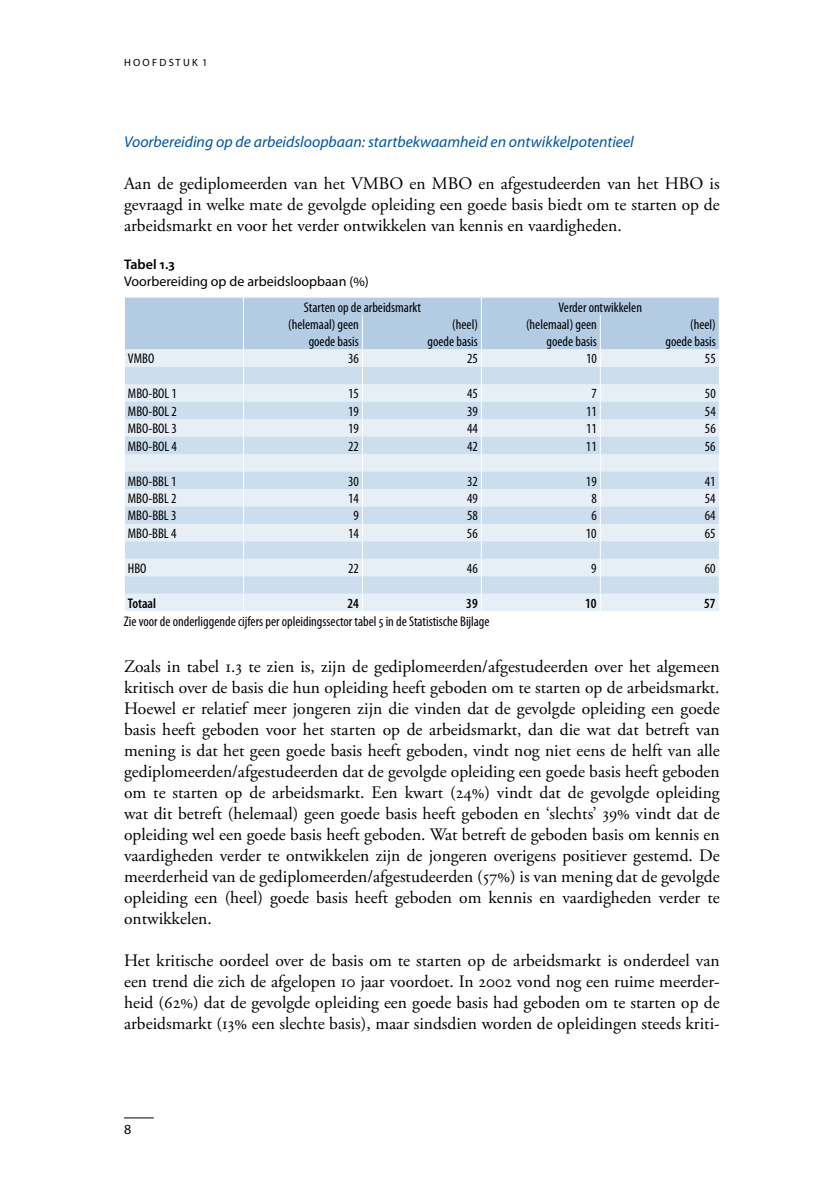
<style>
.page{position:relative;width:819px;height:1191px;background:#fff}
.page>*{position:absolute;margin:0;border:0;box-sizing:border-box;transform-origin:0 0}
.t1{font:17.5px/21px "Adobe Garamond Pro";color:#000;text-align:justify}
.t2{font:italic 15.75px "Myriad Pro";color:#0054a4}
.t3{font:condensed 14px/16.8px "Myriad Pro";color:#000;text-align:right}
.t4{font:14px "Myriad Pro";color:#000}
.t5{font:600 condensed 14px "Myriad Pro";color:#000}
.t6{font:600 14px "Myriad Pro";color:#000}
.t7{font:10.5px "Myriad Pro";color:#000}
.s1{font-style:inherit}
</style>
<div class="page">
<hr style="left:124px;top:1117px;width:30px;height:1px;background:#000">
<svg style="left:125px;top:298px;width:594px;height:313px;background:#d3e2ef"></svg>
<p class="t7" style="left:124px;top:56px;width:85px">H O O F D S T U K <span class="s1">1</span></p>
<p class="t2" style="left:124px;top:132px;width:511px">Voorbereiding op de arbeidsloopbaan: startbekwaamheid en ontwikkelpotentieel</p>
<p class="t1" style="left:124px;top:174px;width:597px">Aan de gediplomeerden van het VMBO en MBO en afgestudeerden van het HBO is gevraagd in welke mate de gevolgde opleiding een goede basis biedt om te starten op de arbeidsmarkt en voor het verder ontwikkelen van kennis en vaardigheden.</p>
<p class="t6" style="left:124px;top:255px;width:52px">Tabel 1.3</p>
<p class="t4" style="left:124px;top:272px;width:246px">Voorbereiding op de arbeidsloopbaan (%)</p>
<p class="t3" style="left:304px;top:298px;width:119px">Starten op de arbeidsmarkt</p>
<p class="t3" style="left:558px;top:298px;width:85px">Verder ontwikkelen</p>
<p class="t3" style="left:288px;top:316px;width:72px">(helemaal) geen goede basis</p>
<p class="t3" style="left:427px;top:316px;width:52px">(heel) goede basis</p>
<p class="t3" style="left:526px;top:316px;width:72px">(helemaal) geen goede basis</p>
<p class="t3" style="left:665px;top:316px;width:52px">(heel) goede basis</p>
<p class="t3" style="left:128px;top:350px;width:28px">VMBO</p>
<p class="t3" style="left:348px;top:350px;width:12px">36</p>
<p class="t3" style="left:467px;top:350px;width:12px">25</p>
<p class="t3" style="left:586px;top:350px;width:12px">10</p>
<p class="t3" style="left:705px;top:350px;width:12px">55</p>
<p class="t3" style="left:128px;top:385px;width:50px">MBO-BOL 1</p>
<p class="t3" style="left:348px;top:385px;width:12px">15</p>
<p class="t3" style="left:467px;top:385px;width:12px">45</p>
<p class="t3" style="left:591px;top:385px;width:7px">7</p>
<p class="t3" style="left:705px;top:385px;width:12px">50</p>
<p class="t3" style="left:128px;top:402px;width:50px">MBO-BOL 2</p>
<p class="t3" style="left:348px;top:402px;width:12px">19</p>
<p class="t3" style="left:467px;top:402px;width:12px">39</p>
<p class="t3" style="left:586px;top:402px;width:12px">11</p>
<p class="t3" style="left:705px;top:402px;width:12px">54</p>
<p class="t3" style="left:128px;top:420px;width:50px">MBO-BOL 3</p>
<p class="t3" style="left:348px;top:420px;width:12px">19</p>
<p class="t3" style="left:467px;top:420px;width:12px">44</p>
<p class="t3" style="left:586px;top:420px;width:12px">11</p>
<p class="t3" style="left:705px;top:420px;width:12px">56</p>
<p class="t3" style="left:128px;top:437px;width:50px">MBO-BOL 4</p>
<p class="t3" style="left:348px;top:437px;width:12px">22</p>
<p class="t3" style="left:467px;top:437px;width:12px">42</p>
<p class="t3" style="left:586px;top:437px;width:12px">11</p>
<p class="t3" style="left:705px;top:437px;width:12px">56</p>
<p class="t3" style="left:128px;top:472px;width:50px">MBO-BBL 1</p>
<p class="t3" style="left:348px;top:472px;width:12px">30</p>
<p class="t3" style="left:467px;top:472px;width:12px">32</p>
<p class="t3" style="left:586px;top:472px;width:12px">19</p>
<p class="t3" style="left:704px;top:472px;width:12px">41</p>
<p class="t3" style="left:128px;top:490px;width:50px">MBO-BBL 2</p>
<p class="t3" style="left:348px;top:490px;width:12px">14</p>
<p class="t3" style="left:467px;top:490px;width:12px">49</p>
<p class="t3" style="left:591px;top:490px;width:7px">8</p>
<p class="t3" style="left:704px;top:490px;width:12px">54</p>
<p class="t3" style="left:128px;top:507px;width:50px">MBO-BBL 3</p>
<p class="t3" style="left:353px;top:507px;width:7px">9</p>
<p class="t3" style="left:467px;top:507px;width:12px">58</p>
<p class="t3" style="left:591px;top:507px;width:7px">6</p>
<p class="t3" style="left:704px;top:507px;width:12px">64</p>
<p class="t3" style="left:128px;top:524px;width:50px">MBO-BBL 4</p>
<p class="t3" style="left:348px;top:524px;width:12px">14</p>
<p class="t3" style="left:467px;top:524px;width:12px">56</p>
<p class="t3" style="left:586px;top:524px;width:12px">10</p>
<p class="t3" style="left:704px;top:524px;width:12px">65</p>
<p class="t3" style="left:128px;top:559px;width:20px">HBO</p>
<p class="t3" style="left:348px;top:559px;width:12px">22</p>
<p class="t3" style="left:467px;top:559px;width:12px">46</p>
<p class="t3" style="left:591px;top:559px;width:7px">9</p>
<p class="t3" style="left:704px;top:559px;width:12px">60</p>
<p class="t5" style="left:128px;top:594px;width:30px">Totaal</p>
<p class="t5" style="left:347px;top:594px;width:13px">24</p>
<p class="t5" style="left:466px;top:594px;width:13px">39</p>
<p class="t5" style="left:585px;top:594px;width:13px">10</p>
<p class="t5" style="left:704px;top:594px;width:13px">57</p>
<p class="t3" style="left:124px;top:612px;width:367px">Zie voor de onderliggende cijfers per opleidingssector tabel 5 in de Statistische Bijlage</p>
<p class="t1" style="left:124px;top:657px;width:597px">Zoals in tabel 1.3 te zien is, zijn de gediplomeerden/afgestudeerden over het algemeen kritisch over de basis die hun opleiding heeft geboden om te starten op de arbeidsmarkt.<br>Hoewel er relatief meer jongeren zijn die vinden dat de gevolgde opleiding een goede basis heeft geboden voor het starten op de arbeidsmarkt, dan die wat dat betreft van mening is dat het geen goede basis heeft geboden, vindt nog niet eens de helft van alle gediplomeerden/afgestudeerden dat de gevolgde opleiding een goede basis heeft geboden om te starten op de arbeidsmarkt. Een kwart (24%) vindt dat de gevolgde opleiding wat dit betreft (helemaal) geen goede basis heeft geboden en ‘slechts’ 39% vindt dat de opleiding wel een goede basis heeft geboden. Wat betreft de geboden basis om kennis en vaardigheden verder te ontwikkelen zijn de jongeren overigens positiever gestemd. De meerderheid van de gediplomeerden/afgestudeerden (57%) is van mening dat de gevolgde opleiding een (heel) goede basis heeft geboden om kennis en vaardigheden verder te ontwikkelen.</p>
<p class="t1" style="left:124px;top:951px;width:597px">Het kritische oordeel over de basis om te starten op de arbeidsmarkt is onderdeel van een trend die zich de afgelopen 10 jaar voordoet. In 2002 vond nog een ruime meerder&shy;heid (62%) dat de gevolgde opleiding een goede basis had geboden om te starten op de arbeidsmarkt (13% een slechte basis), maar sindsdien worden de opleidingen steeds kriti-</p>
<p class="t4" style="left:124px;top:1120px;width:9px">8</p>
</div>
